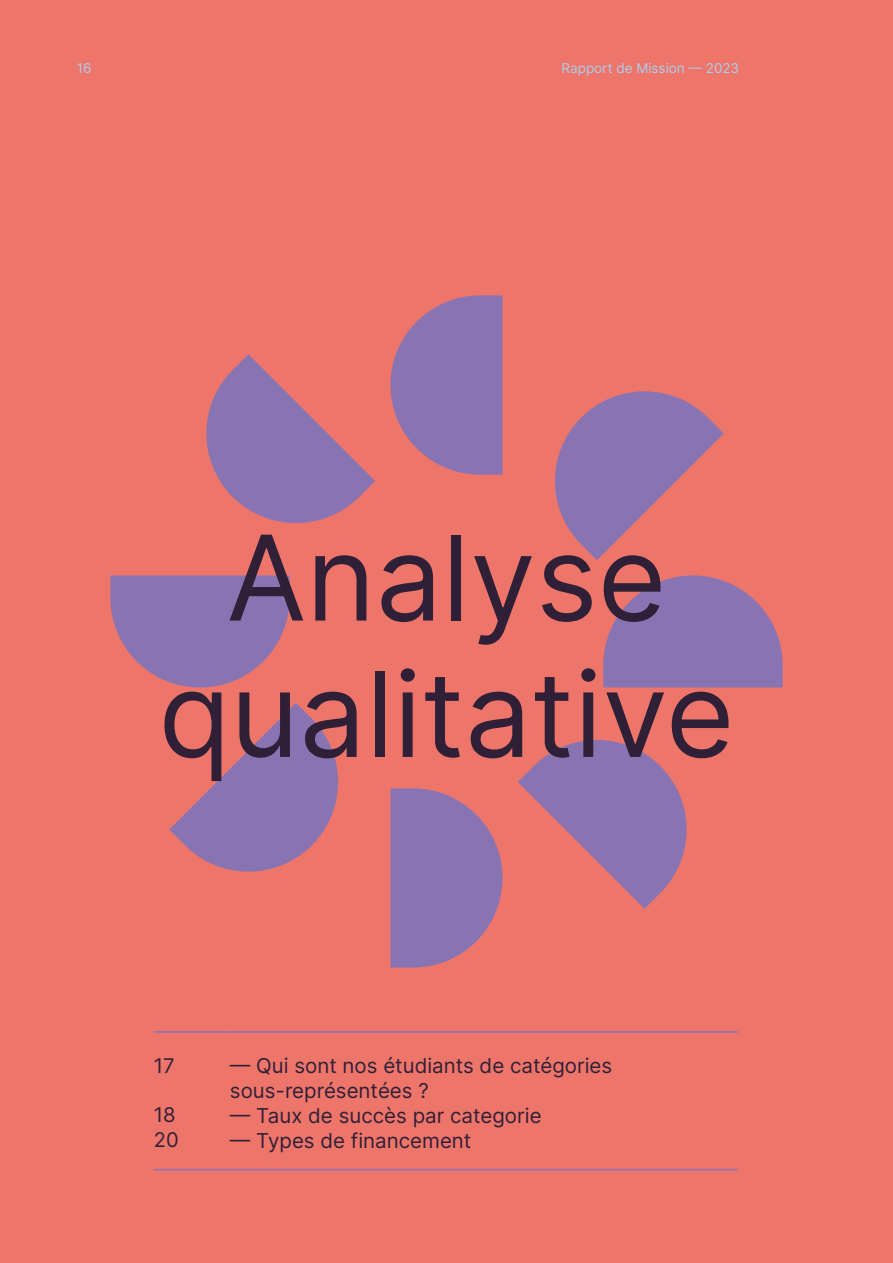
<style>
.page{position:relative;width:893px;height:1263px;background:#ee756a}
.page>*{position:absolute;margin:0;border:0;box-sizing:border-box;transform-origin:0 0}
.t1{font:118.2px/136.4px "Inter";color:#2f2038;text-align:center}
.t2{font:20.55px/25px "Inter";color:#2f2038}
.t3{font:20.25px/24.8px "Inter";color:#2f2038}
.t4{font:13.5px "Inter";color:#adcded}
</style>
<div class="page">
<svg style="left:390px;top:788px;width:112px;height:179px"></svg>
<svg style="left:390px;top:295px;width:112px;height:180px"></svg>
<svg style="left:169px;top:703px;width:169px;height:169px"></svg>
<svg style="left:555px;top:391px;width:169px;height:169px"></svg>
<svg style="left:518px;top:740px;width:169px;height:169px"></svg>
<svg style="left:206px;top:354px;width:169px;height:169px"></svg>
<svg style="left:603px;top:575px;width:180px;height:112px"></svg>
<svg style="left:110px;top:575px;width:180px;height:112px"></svg>
<hr style="left:154px;top:1031px;width:76px;height:2px;background:#8874b3">
<hr style="left:230px;top:1031px;width:508px;height:2px;background:#8874b3">
<hr style="left:154px;top:1169px;width:76px;height:1px;background:#8874b3">
<hr style="left:230px;top:1169px;width:508px;height:1px;background:#8874b3">
<p class="t4" style="left:77px;top:58px;width:16px">16</p>
<p class="t4" style="left:561px;top:58px;width:179px">Rapport de Mission — 2023</p>
<h1 class="t1" style="left:158px;top:507px;width:577px">Analyse qualitative</h1>
<p class="t3" style="left:154px;top:1053px;width:22px">17</p>
<p class="t3" style="left:154px;top:1102px;width:26px">18<br>20</p>
<p class="t2" style="left:230px;top:1053px;width:384px">— Qui sont nos étudiants de catégories sous-représentées ?</p>
<p class="t2" style="left:230px;top:1103px;width:313px">— Taux de succès par categorie</p>
<p class="t2" style="left:230px;top:1128px;width:243px">— Types de financement</p>
</div>
